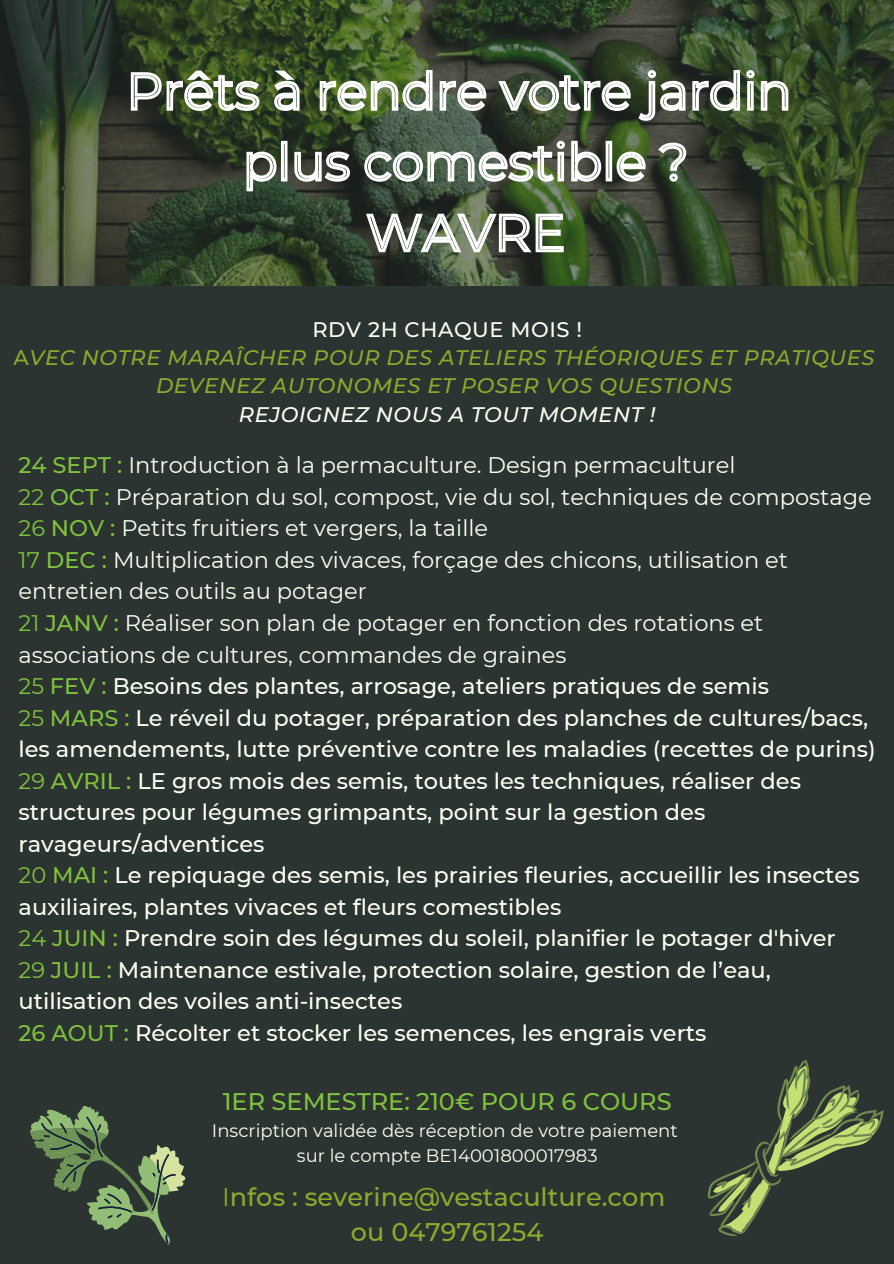
<style>
.page{position:relative;width:894px;height:1264px;background:#fff}
.page>*{position:absolute;margin:0;border:0;box-sizing:border-box;transform-origin:0 0}
.t1{font:500 25.5px "Montserrat";color:#8aab2e}
.t2{font:500 24px "Montserrat";color:#80c13e}
.t3{font:500 22.5px/31.5px "Montserrat";color:#fcfff3}
.t4{font:22.5px/31.5px "Montserrat";color:#fcfff3}
.t5{font:italic 500 21px "Montserrat";letter-spacing:.03em;color:#8aab2e}
.t6{font:italic 500 21px "Montserrat";letter-spacing:.03em;color:#fcfff3}
.t7{font:500 21px "Montserrat";letter-spacing:.03em;color:#fcfff3}
.t8{font:18px "Montserrat";color:#fcfff3}
.s1{font-style:normal}
.s2{font-weight:500;color:#80c13e}
.s3{color:#80c13e}
.s4{font-weight:400;color:#80c13e}
.s5{font-weight:400}
</style>
<div class="page">
<div style="left:0;top:0;width:893px;height:1263px;background:#2b3430"></div>
<img style="left:0;top:0;width:893px;height:285px">
<svg style="left:129px;top:68px;width:660px;height:55px;background:#6a7762"></svg>
<svg style="left:245px;top:138px;width:442px;height:55px;background:#6e786a"></svg>
<svg style="left:364px;top:211px;width:201px;height:44px"></svg>
<svg style="left:30px;top:1106px;width:155px;height:138px"></svg>
<svg style="left:707px;top:1060px;width:177px;height:176px"></svg>
<p class="t7" style="left:312px;top:317px;width:271px">RDV 2H CHAQUE MOIS !</p>
<p class="t5" style="left:14px;top:345px;width:862px"><span class="s1">A</span>VEC NOTRE MARAÎCHER POUR DES ATELIERS THÉORIQUES ET PRATIQUES</p>
<p class="t5" style="left:156px;top:373px;width:577px">DEVENEZ AUTONOMES ET POSER VOS QUESTIONS</p>
<p class="t6" style="left:239px;top:401px;width:418px">REJOIGNEZ NOUS A TOUT MOMENT !</p>
<p class="t4" style="left:19px;top:449px;width:718px"><span class="s2">24 SEPT :</span> Introduction à la permaculture. Design permaculturel</p>
<p class="t4" style="left:19px;top:481px;width:854px"><span class="s3">22</span> <span class="s2">OCT :</span> Préparation du sol, compost, vie du sol, techniques de compostage</p>
<p class="t4" style="left:19px;top:512px;width:471px"><span class="s3">26</span> <span class="s2">NOV :</span> Petits fruitiers et vergers, la taille</p>
<p class="t4" style="left:19px;top:544px;width:770px"><span class="s3">17</span> <span class="s2">DEC :</span> Multiplication des vivaces, forçage des chicons, utilisation et entretien des outils au potager</p>
<p class="t4" style="left:19px;top:607px;width:746px"><span class="s3">21</span> <span class="s2">JANV :</span> Réaliser son plan de potager en fonction des rotations et associations de cultures, commandes de graines</p>
<p class="t3" style="left:19px;top:670px;width:751px"><span class="s4">25</span> <span class="s3">FEV :</span> Besoins des plantes, arrosage, ateliers pratiques de semis</p>
<p class="t3" style="left:19px;top:701px;width:858px"><span class="s4">25</span> <span class="s3">MARS :</span> Le réveil du potager, préparation des planches de cultures/bacs, les amendements, lutte préventive contre les maladies (recettes de purins)</p>
<p class="t3" style="left:19px;top:764px;width:783px"><span class="s4">29</span> <span class="s3">AVRIL :</span> LE gros mois des semis, toutes les techniques, réaliser des structures pour légumes grimpants, point sur la gestion des ravageurs/adventices</p>
<p class="t3" style="left:19px;top:859px;width:842px"><span class="s4">20</span> <span class="s3">MAI :</span> Le repiquage des semis, les prairies fleuries, accueillir les insectes auxiliaires, plantes vivaces et fleurs comestibles</p>
<p class="t3" style="left:19px;top:922px;width:818px"><span class="s4">24</span> <span class="s3">JUIN :</span> Prendre soin des légumes du soleil, planifier le potager d'hiver</p>
<p class="t3" style="left:19px;top:954px;width:753px"><span class="s4">29</span> <span class="s3">JUIL :</span> Maintenance estivale, protection solaire, gestion de l’eau, utilisation des voiles anti-insectes</p>
<p class="t3" style="left:19px;top:1017px;width:689px"><span class="s3">26 AOUT :</span> Récolter et stocker les semences, les engrais verts</p>
<p class="t2" style="left:223px;top:1086px;width:450px">1ER SEMESTRE: 210€ POUR 6 COURS</p>
<p class="t8" style="left:212px;top:1119px;width:467px">Inscription validée dès réception de votre paiement</p>
<p class="t8" style="left:297px;top:1144px;width:302px">sur le compte BE14001800017983</p>
<p class="t1" style="left:222px;top:1181px;width:444px"><span class="s5">I</span>nfos : severine@vestaculture.com</p>
<p class="t1" style="left:351px;top:1216px;width:194px">ou 0479761254</p>
</div>
